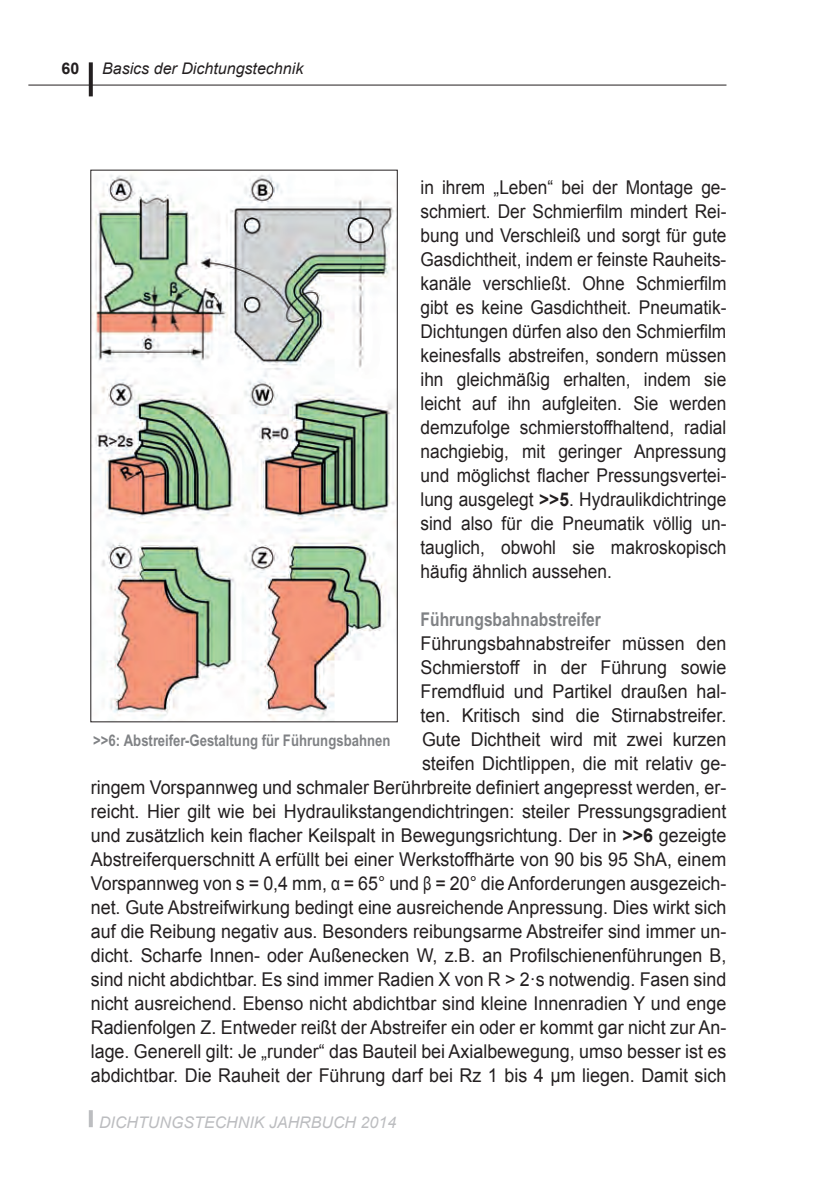
<style>
.page{position:relative;width:840px;height:1191px;background:#fff}
.page>*{position:absolute;margin:0;border:0;box-sizing:border-box;transform-origin:0 0}
.t1{font:19px/24px "Arial";color:#231f20;text-align:right;scale:.94 1}
.t2{font:19px/24px "Arial";color:#231f20;text-align:justify;scale:.91 1}
.t3{font:700 19px "Arial Narrow MT Std";color:#808285}
.t4{font:700 16px "Arial Narrow MT Std";color:#808285}
.t5{font:italic 16px "Arial";color:#bcbdc0}
.t6{font:italic 16px "Arial";color:#231f20}
.t7{font:700 16px "Arial";color:#231f20}
.s1{font-weight:700}
.s2{font-family:"Arial Narrow"}
</style>
<div class="page">
<hr style="left:28px;top:85px;width:698px;height:1px;background:#231f20">
<svg style="left:89px;top:62px;width:4px;height:34px"></svg>
<hr style="left:89px;top:1110px;width:4px;height:17px;background:#bcbdc0">
<img style="left:92px;top:174px;width:303px;height:546px">
<p class="t7" style="left:62px;top:58px;width:19px">60</p>
<p class="t6" style="left:102px;top:58px;width:202px">Basics der Dichtungstechnik</p>
<p class="t2" style="left:420px;top:176px;width:337px">in ihrem „Leben“ bei der Montage ge&shy;schmiert. Der Schmierfilm mindert Rei&shy;bung und Verschleiß und sorgt für gute Gasdichtheit, indem er feinste Rauheits&shy;kanäle verschließt. Ohne Schmierfilm gibt es keine Gasdichtheit. Pneumatik-Dichtungen dürfen also den Schmierfilm keinesfalls abstreifen, sondern müssen ihn gleichmäßig erhalten, indem sie leicht auf ihn aufgleiten. Sie werden demzufolge schmierstoffhaltend, radial nachgiebig, mit geringer Anpressung und möglichst flacher Pressungsvertei&shy;lung ausgelegt <span class="s1">&gt;&gt;5</span>. Hydraulikdichtringe sind also für die Pneumatik völlig un&shy;tauglich, obwohl sie makroskopisch häufig ähnlich aussehen.</p>
<p class="t3" style="left:420px;top:608px;width:182px">Führungsbahnabstreifer</p>
<p class="t1" style="left:91px;top:632px;width:677px">Führungsbahnabstreifer müssen den<br>Schmierstoff in der Führung sowie<br>Fremdfluid und Partikel draußen hal-<br>ten. Kritisch sind die Stirnabstreifer.<br>Gute Dichtheit wird mit zwei kurzen<br>steifen Dichtlippen, die mit relativ ge-<br>ringem Vorspannweg und schmaler Berührbreite definiert angepresst werden, er&shy;reicht. Hier gilt wie bei Hydraulikstangendichtringen: steiler Pressungsgradient und zusätzlich kein flacher Keilspalt in Bewegungsrichtung. Der in <span class="s1">&gt;&gt;6</span> gezeigte Abstreiferquerschnitt A erfüllt bei einer Werkstoffhärte von 90 bis 95 ShA, einem Vorspannweg von s = 0,4 mm, <span class="s2">α</span> = 65° und <span class="s2">β</span> = 20° die Anforderungen ausgezeich&shy;net. Gute Abstreifwirkung bedingt eine ausreichende Anpressung. Dies wirkt sich auf die Reibung negativ aus. Besonders reibungsarme Abstreifer sind immer un&shy;dicht. Scharfe Innen- oder Außenecken W, z.B. an Profilschienenführungen B, sind nicht abdichtbar. Es sind immer Radien X von R &gt; 2·s notwendig. Fasen sind nicht ausreichend. Ebenso nicht abdichtbar sind kleine Innenradien Y und enge Radienfolgen Z. Entweder reißt der Abstreifer ein oder er kommt gar nicht zur An&shy;lage. Generell gilt: Je „runder“ das Bauteil bei Axialbewegung, umso besser ist es abdichtbar. Die Rauheit der Führung darf bei Rz 1 bis 4 µm liegen. Damit sich</p>
<p class="t4" style="left:93px;top:731px;width:298px">&gt;&gt;6: Abstreifer-Gestaltung für Führungsbahnen</p>
<p class="t5" style="left:99px;top:1111px;width:298px">DICHTUNGSTECHNIK JAHRBUCH 2014</p>
</div>
